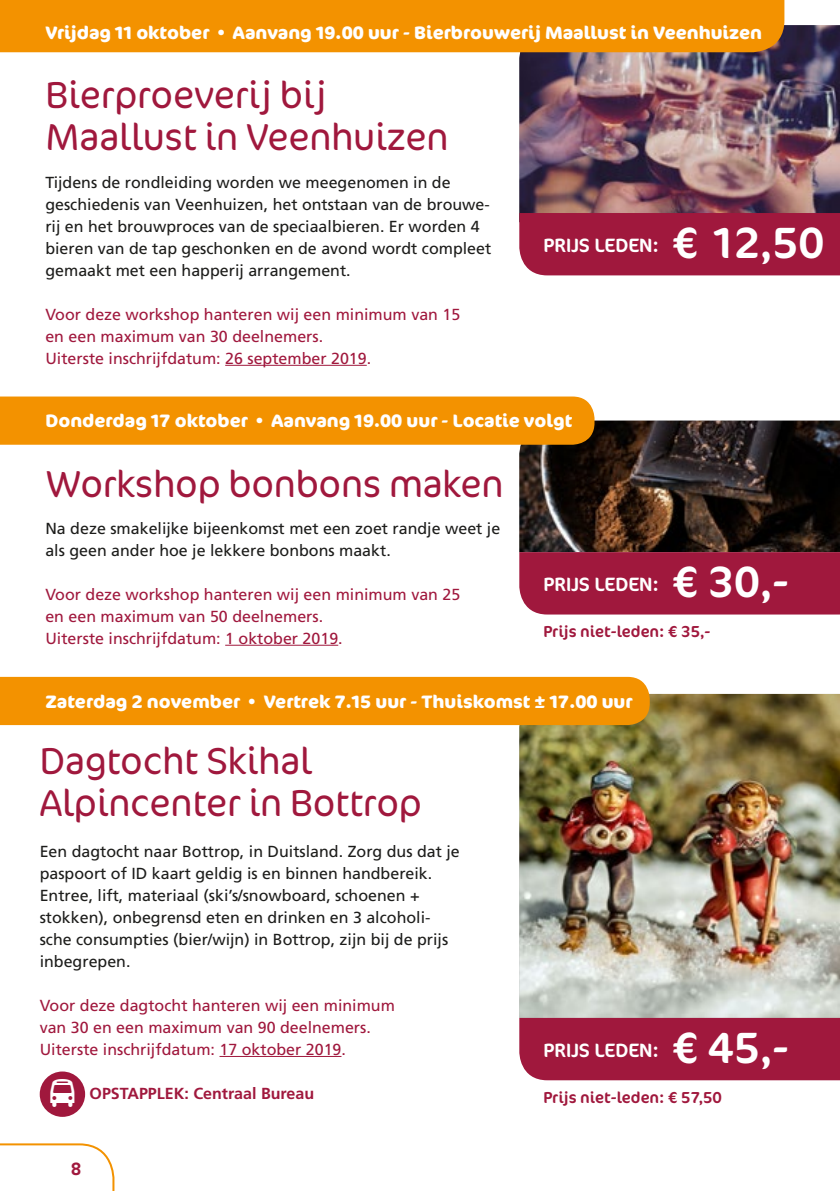
<style>
.page{position:relative;width:840px;height:1191px;background:#fff}
.page>*{position:absolute;margin:0;border:0;box-sizing:border-box;transform-origin:0 0}
.t1{font:44px "Cocon OT";color:#fff}
.t2{font:300 38px/42px "Cocon";letter-spacing:-.01em;color:#a0183d}
.t3{font:19.4px "Cocon OT";color:#fff}
.t4{font:700 18px "Cocon";color:#fff}
.t5{font:18px "Cocon OT";color:#a0183d}
.t6{font:16px/22px "Frutiger LT Std";color:#1d1d1b}
.t7{font:16px/22px "Frutiger LT Std";color:#a0183d}
.t8{font:16px "Cocon OT";color:#a0183d}
.t9{font:700 16px "Frutiger LT Std";color:#a0183d}
</style>
<div class="page">
<svg style="left:0;top:1143px;width:115px;height:48px"></svg>
<img style="left:519px;top:25px;width:320px;height:188px">
<img style="left:519px;top:420px;width:320px;height:132px">
<img style="left:519px;top:694px;width:320px;height:324px">
<hr style="left:219px;top:1056px;width:122px;height:1px;background:#a0183d">
<div style="left:40px;top:1071px;width:45px;height:45px;background:#a0183d;border-radius:50%"></div>
<hr style="left:225px;top:645px;width:113px;height:1px;background:#a0183d">
<div style="left:0;top:0;width:784px;height:52px;background:#f39200"></div>
<div style="left:0;top:396px;width:594px;height:49px;background:#f39200"></div>
<div style="left:0;top:677px;width:649px;height:48px;background:#f39200"></div>
<div style="left:519px;top:213px;width:320px;height:62px;background:#a0183d"></div>
<div style="left:519px;top:552px;width:320px;height:62px;background:#a0183d"></div>
<div style="left:519px;top:1018px;width:320px;height:62px;background:#a0183d"></div>
<hr style="left:225px;top:365px;width:141px;height:1px;background:#a0183d">
<p class="t4" style="left:45px;top:22px;width:717px">Vrijdag 11 oktober • Aanvang 19.00 uur - Bierbrouwerij Maallust in Veenhuizen</p>
<h2 class="t2" style="left:45px;top:75px;width:404px">Bierproeverij bij<br>Maallust in Veenhuizen</h2>
<p class="t6" style="left:45px;top:171px;width:447px">Tijdens de rondleiding worden we meegenomen in de geschiedenis van Veenhuizen, het ontstaan van de brouwe&shy;rij en het brouwproces van de speciaalbieren. Er worden 4 bieren van de tap geschonken en de avond wordt compleet gemaakt met een happerij arrangement.</p>
<p class="t7" style="left:45px;top:303px;width:416px">Voor deze workshop hanteren wij een minimum van 15 en een maximum van 30 deelnemers.<br>Uiterste inschrijfdatum: 26 september 2019.</p>
<p class="t3" style="left:543px;top:234px;width:117px">PRIJS LEDEN:</p>
<h1 class="t1" style="left:672px;top:217px;width:153px">€ 12,50</h1>
<p class="t4" style="left:45px;top:410px;width:528px">Donderdag 17 oktober • Aanvang 19.00 uur - Locatie volgt</p>
<h2 class="t2" style="left:45px;top:463px;width:459px">Workshop bonbons maken</h2>
<p class="t6" style="left:45px;top:517px;width:456px">Na deze smakelijke bijeenkomst met een zoet randje weet je als geen ander hoe je lekkere bonbons maakt.</p>
<p class="t7" style="left:45px;top:583px;width:416px">Voor deze workshop hanteren wij een minimum van 25 en een maximum van 50 deelnemers.<br>Uiterste inschrijfdatum: 1 oktober 2019.</p>
<p class="t3" style="left:543px;top:573px;width:117px">PRIJS LEDEN:</p>
<h1 class="t1" style="left:672px;top:556px;width:118px">€ 30,-</h1>
<p class="t8" style="left:543px;top:622px;width:168px">Prijs niet-leden: € 35,-</p>
<p class="t4" style="left:45px;top:690px;width:588px">Zaterdag 2 november • Vertrek 7.15 uur - Thuiskomst ± 17.00 uur</p>
<h2 class="t2" style="left:40px;top:741px;width:383px">Dagtocht Skihal<br>Alpincenter in Bottrop</h2>
<p class="t6" style="left:40px;top:840px;width:421px">Een dagtocht naar Bottrop, in Duitsland. Zorg dus dat je paspoort of ID kaart geldig is en binnen handbereik.<br>Entree, lift, materiaal (ski’s/snowboard, schoenen + stokken), onbegrensd eten en drinken en 3 alcoholi&shy;sche consumpties (bier/wijn) in Bottrop, zijn bij de prijs inbegrepen.</p>
<p class="t7" style="left:40px;top:994px;width:356px">Voor deze dagtocht hanteren wij een minimum van 30 en een maximum van 90 deelnemers.<br>Uiterste inschrijfdatum: 17 oktober 2019.</p>
<p class="t9" style="left:89px;top:1084px;width:226px">OPSTAPPLEK: Centraal Bureau</p>
<p class="t5" style="left:71px;top:1157px;width:12px">8</p>
<p class="t3" style="left:543px;top:1039px;width:117px">PRIJS LEDEN:</p>
<h1 class="t1" style="left:672px;top:1022px;width:118px">€ 45,-</h1>
<p class="t8" style="left:543px;top:1087px;width:180px">Prijs niet-leden: € 57,50</p>
</div>
